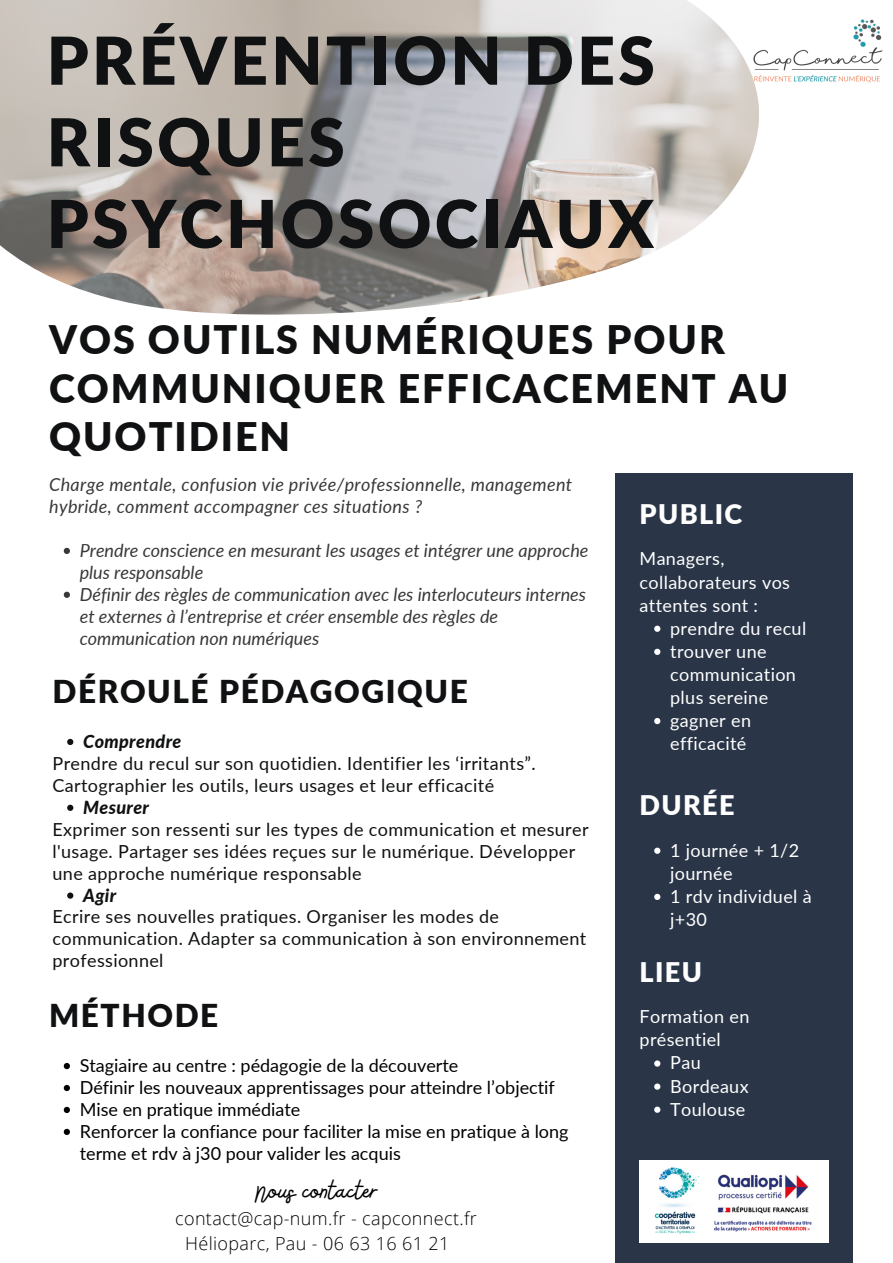
<style>
.page{position:relative;width:893px;height:1263px;background:#fff}
.page>*{position:absolute;margin:0;border:0;box-sizing:border-box;transform-origin:0 0}
.t1{font:900 66px/81.6px "Lato";letter-spacing:.05em;color:#101112}
.t2{font:900 39.38px/48.4px "Lato";letter-spacing:.05em;color:#101112}
.t3{font:900 31.5px "Lato";letter-spacing:.05em;color:#101112}
.t4{font:27.75px "Bellaboo";color:#000}
.t5{font:900 27px "Lato";letter-spacing:.05em;color:#fff}
.t6{font:18px/22px "Lato";letter-spacing:.02em;color:#101112}
.t7{font:italic 18px/22px "Lato";color:#383838}
.t8{font:18px/22px "Lato";color:#000}
.t9{font:18px/23.1px "Lato";letter-spacing:.02em;color:#fff}
.t10{font:italic 18px/22px "Lato";letter-spacing:.02em;color:#383838}
.t11{font:300 18px "Open Sans";letter-spacing:.02em;color:#000}
.t12{font:italic 800 18px "Lato";letter-spacing:.02em;color:#101112}
</style>
<div class="page">
<div style="left:616px;top:473px;width:236px;height:790px;background:#2a3648"></div>
<img style="left:639px;top:1160px;width:189px;height:82px">
<img style="left:759px;top:19px;width:124px;height:64px">
<img style="left:0;top:0;width:759px;height:315px">
<svg style="left:64px;top:548px;width:6px;height:6px"></svg>
<svg style="left:64px;top:592px;width:6px;height:6px"></svg>
<svg style="left:64px;top:1063px;width:6px;height:6px"></svg>
<svg style="left:64px;top:1085px;width:6px;height:6px"></svg>
<svg style="left:64px;top:1107px;width:6px;height:6px"></svg>
<svg style="left:64px;top:1129px;width:6px;height:6px"></svg>
<svg style="left:654px;top:626px;width:6px;height:6px"></svg>
<svg style="left:654px;top:649px;width:6px;height:6px"></svg>
<svg style="left:654px;top:718px;width:6px;height:6px"></svg>
<svg style="left:67px;top:739px;width:6px;height:6px"></svg>
<svg style="left:67px;top:805px;width:6px;height:6px"></svg>
<svg style="left:67px;top:892px;width:6px;height:7px"></svg>
<svg style="left:654px;top:848px;width:6px;height:6px"></svg>
<svg style="left:654px;top:894px;width:6px;height:6px"></svg>
<svg style="left:654px;top:1060px;width:6px;height:7px"></svg>
<svg style="left:654px;top:1083px;width:6px;height:7px"></svg>
<svg style="left:654px;top:1106px;width:6px;height:7px"></svg>
<p class="t1" style="left:47px;top:18px;width:609px">PRÉVENTION DES<br>RISQUES</p>
<p class="t1" style="left:47px;top:182px;width:608px">PSYCHOSOCIAUX</p>
<p class="t2" style="left:49px;top:315px;width:741px">VOS OUTILS NUMÉRIQUES POUR<br>COMMUNIQUER EFFICACEMENT AU<br>QUOTIDIEN</p>
<p class="t10" style="left:49px;top:473px;width:524px">Charge mentale, confusion vie privée/professionnelle, management hybride, comment accompagner ces situations ?</p>
<p class="t7" style="left:80px;top:539px;width:510px">Prendre conscience en mesurant les usages et intégrer une approche plus responsable</p>
<p class="t7" style="left:80px;top:583px;width:508px">Définir des règles de communication avec les interlocuteurs internes et externes à l’entreprise et créer ensemble des règles de communication non numériques</p>
<p class="t3" style="left:53px;top:672px;width:417px">DÉROULÉ PÉDAGOGIQUE</p>
<p class="t12" style="left:83px;top:730px;width:100px">Comprendre</p>
<p class="t6" style="left:53px;top:752px;width:484px">Prendre du recul sur son quotidien. Identifier les ‘irritants”.<br>Cartographier les outils, leurs usages et leur efficacité</p>
<p class="t6" style="left:53px;top:818px;width:537px">Exprimer son ressenti sur les types de communication et mesurer l'usage. Partager ses idées reçues sur le numérique. Développer une approche numérique responsable</p>
<p class="t6" style="left:53px;top:905px;width:535px">Ecrire ses nouvelles pratiques. Organiser les modes de communication. Adapter sa communication à son environnement professionnel</p>
<p class="t12" style="left:83px;top:796px;width:67px">Mesurer</p>
<p class="t12" style="left:83px;top:884px;width:35px">Agir</p>
<p class="t3" style="left:49px;top:996px;width:171px">MÉTHODE</p>
<p class="t8" style="left:80px;top:1054px;width:380px">Stagiaire au centre : pédagogie de la découverte</p>
<p class="t8" style="left:80px;top:1076px;width:476px">Définir les nouveaux apprentissages pour atteindre l’objectif</p>
<p class="t8" style="left:80px;top:1098px;width:222px">Mise en pratique immédiate</p>
<p class="t8" style="left:80px;top:1120px;width:490px">Renforcer la confiance pour faciliter la mise en pratique à long terme et rdv à j30 pour valider les acquis</p>
<p class="t4" style="left:257px;top:1173px;width:123px">Nous contacter</p>
<p class="t11" style="left:175px;top:1205px;width:303px">contact@cap-num.fr - capconnect.fr</p>
<p class="t11" style="left:185px;top:1230px;width:266px">Hélioparc, Pau - 06 63 16 61 21</p>
<p class="t5" style="left:639px;top:497px;width:104px">PUBLIC</p>
<p class="t9" style="left:639px;top:547px;width:152px">Managers, collaborateurs vos attentes sont :</p>
<p class="t9" style="left:670px;top:616px;width:138px">prendre du recul</p>
<p class="t9" style="left:670px;top:639px;width:127px">trouver une communication plus sereine</p>
<p class="t9" style="left:670px;top:708px;width:82px">gagner en efficacité</p>
<p class="t5" style="left:639px;top:788px;width:96px">DURÉE</p>
<p class="t9" style="left:670px;top:838px;width:130px">1 journée + 1/2 journée</p>
<p class="t9" style="left:670px;top:884px;width:143px">1 rdv individuel à j+30</p>
<p class="t5" style="left:639px;top:955px;width:64px">LIEU</p>
<p class="t9" style="left:639px;top:1005px;width:111px">Formation en présentiel</p>
<p class="t9" style="left:670px;top:1051px;width:32px">Pau</p>
<p class="t9" style="left:670px;top:1074px;width:80px">Bordeaux</p>
<p class="t9" style="left:670px;top:1097px;width:77px">Toulouse</p>
</div>
